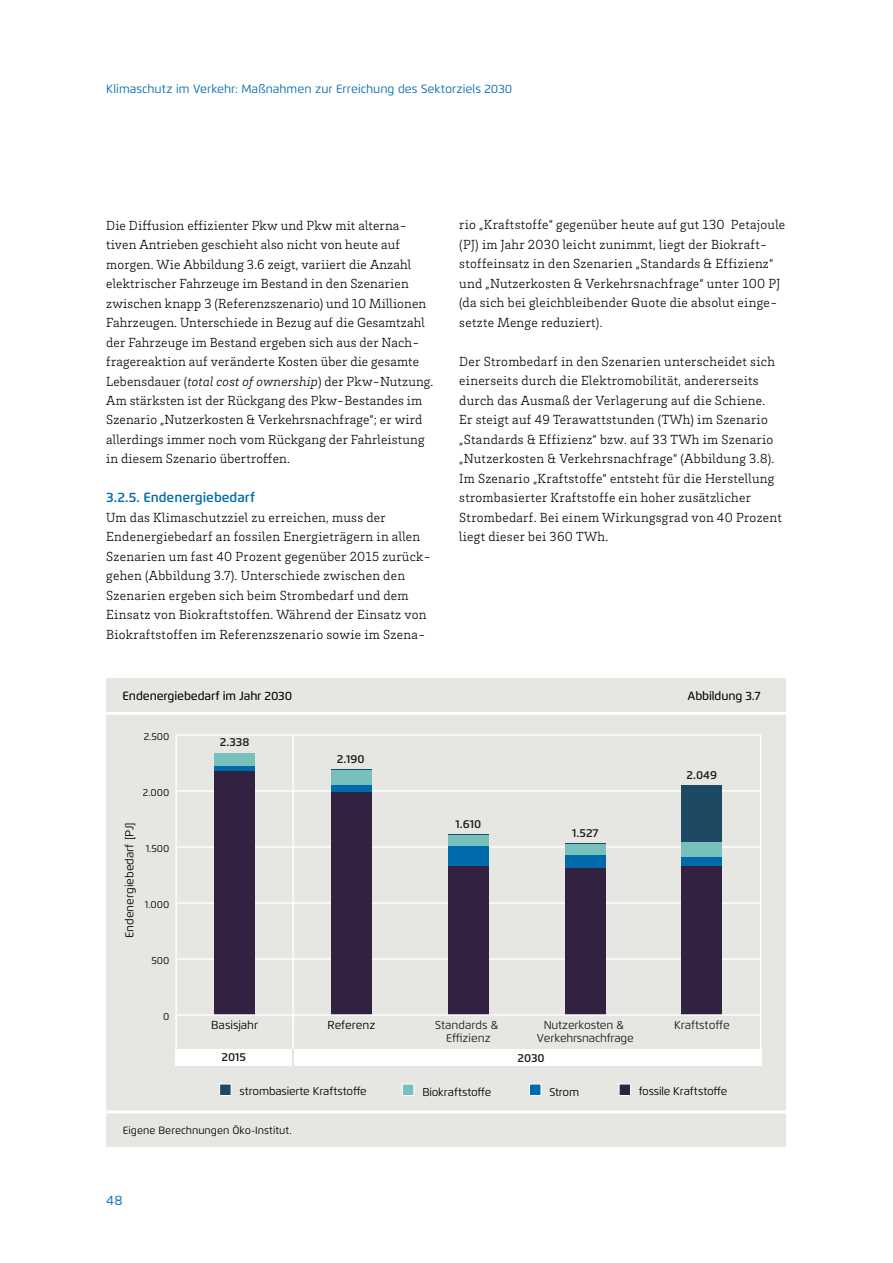
<style>
.page{position:relative;width:893px;height:1263px;background:#fff}
.page>*{position:absolute;margin:0;border:0;box-sizing:border-box;transform-origin:0 0}
.t1{font:300 13.5px/19.5px "Brix Slab";letter-spacing:.02em;color:#000}
.t2{font:600 13.5px "Flexo";color:#006bab}
.t3{font:13.5px "Flexo";color:#006bab}
.t4{font:12px "Flexo";color:#006bab}
.t5{font:500 12px "Flexo";letter-spacing:-.01em;color:#000}
.t6{font:11.55px/12.9px "Flexo";letter-spacing:-.015em;color:#1d1d1b;text-align:center}
.t7{font:11.55px "Flexo";color:#000}
.t8{font:600 11.55px "Flexo";color:#1d1d1b}
.t9{font:11.25px "Flexo";letter-spacing:-.015em;color:#000}
.t10{font:10.5px "Flexo";color:#000}
.t11{font:10.05px "Flexo";color:#000}
.s1{font-style:italic}
</style>
<div class="page">
<div style="left:107px;top:678px;width:679px;height:468px;background:#e6e7e2"></div>
<hr style="left:107px;top:1110px;width:679px;height:3px;background:#fff">
<hr style="left:106px;top:712px;width:680px;height:3px;background:#fff">
<svg style="left:175px;top:734px;width:587px;height:317px"></svg>
<hr style="left:292px;top:735px;width:2px;height:314px;background:#fff">
<hr style="left:175px;top:1015px;width:2px;height:37px;background:#fff">
<div style="left:294px;top:1049px;width:467px;height:16px;background:#fff"></div>
<div style="left:175px;top:1049px;width:117px;height:16px;background:#fff"></div>
<div style="left:529px;top:1084px;width:12px;height:12px;background:#006bab;border:1px solid #fff"></div>
<div style="left:402px;top:1084px;width:12px;height:12px;background:#77c0bb;border:1px solid #fff"></div>
<div style="left:219px;top:1084px;width:12px;height:12px;background:#1d4a62;border:1px solid #fff"></div>
<div style="left:619px;top:1084px;width:12px;height:12px;background:#322140;border:1px solid #fff"></div>
<p class="t4" style="left:106px;top:82px;width:407px">Klimaschutz im Verkehr: Maßnahmen zur Erreichung des Sektorziels 2030</p>
<p class="t1" style="left:106px;top:215px;width:329px">Die Diffusion effizienter Pkw und Pkw mit alterna&shy;tiven Antrieben geschieht also nicht von heute auf morgen. Wie Abbildung 3.6 zeigt, variiert die Anzahl elektrischer Fahrzeuge im Bestand in den Szenarien zwischen knapp 3 (Referenzszenario) und 10 Millionen Fahrzeugen. Unterschiede in Bezug auf die Gesamtzahl der Fahrzeuge im Bestand ergeben sich aus der Nach&shy;fragereaktion auf veränderte Kosten über die gesamte Lebensdauer (<span class="s1">total cost of ownership</span>) der Pkw-Nutzung.<br>Am stärksten ist der Rückgang des Pkw-Bestandes im Szenario „Nutzerkosten &amp; Verkehrsnachfrage“; er wird allerdings immer noch vom Rückgang der Fahrleistung in diesem Szenario übertroffen.</p>
<p class="t2" style="left:106px;top:489px;width:150px">3.2.5. Endenergiebedarf</p>
<p class="t1" style="left:106px;top:507px;width:326px">Um das Klimaschutzziel zu erreichen, muss der Endenergiebedarf an fossilen Energieträgern in allen Szenarien um fast 40 Prozent gegenüber 2015 zurück&shy;gehen (Abbildung 3.7). Unterschiede zwischen den Szenarien ergeben sich beim Strombedarf und dem Einsatz von Biokraftstoffen. Während der Einsatz von Biokraftstoffen im Referenzszenario sowie im Szena-</p>
<p class="t1" style="left:459px;top:215px;width:328px">rio „Kraftstoffe“ gegenüber heute auf gut 130 Petajoule (PJ) im Jahr 2030 leicht zunimmt, liegt der Biokraft&shy;stoffeinsatz in den Szenarien „Standards &amp; Effizienz“ und „Nutzerkosten &amp; Verkehrsnachfrage“ unter 100 PJ (da sich bei gleichbleibender Quote die absolut einge&shy;setzte Menge reduziert).</p>
<p class="t1" style="left:459px;top:351px;width:324px">Der Strombedarf in den Szenarien unterscheidet sich einerseits durch die Elektromobilität, andererseits durch das Ausmaß der Verlagerung auf die Schiene.<br>Er steigt auf 49 Terawattstunden (TWh) im Szenario „Standards &amp; Effizienz“ bzw. auf 33 TWh im Szenario „Nutzerkosten &amp; Verkehrsnachfrage“ (Abbildung 3.8).<br>Im Szenario „Kraftstoffe“ entsteht für die Herstellung strombasierter Kraftstoffe ein hoher zusätzlicher Strombedarf. Bei einem Wirkungsgrad von 40 Prozent liegt dieser bei 360 TWh.</p>
<p class="t5" style="left:123px;top:688px;width:171px">Endenergiebedarf im Jahr 2030</p>
<p class="t5" style="left:687px;top:688px;width:74px">Abbildung 3.7</p>
<p class="t11" style="left:144px;top:730px;width:27px">2.500</p>
<p class="t11" style="left:143px;top:786px;width:28px">2.000</p>
<p class="t7" style="left:123px;top:938px;width:117px;rotate:-90deg">Endenergiebedarf [PJ]</p>
<p class="t11" style="left:146px;top:842px;width:25px">1.500</p>
<p class="t11" style="left:145px;top:898px;width:26px">1.000</p>
<p class="t11" style="left:151px;top:954px;width:20px">500</p>
<p class="t11" style="left:163px;top:1010px;width:8px">0</p>
<p class="t8" style="left:220px;top:735px;width:31px">2.338</p>
<p class="t8" style="left:337px;top:751px;width:29px">2.190</p>
<p class="t8" style="left:456px;top:817px;width:27px">1.610</p>
<p class="t8" style="left:572px;top:826px;width:28px">1.527</p>
<p class="t8" style="left:687px;top:767px;width:32px">2.049</p>
<p class="t7" style="left:211px;top:1018px;width:48px">Basisjahr</p>
<p class="t7" style="left:327px;top:1018px;width:50px">Referenz</p>
<p class="t6" style="left:435px;top:1018px;width:65px">Standards &amp;<br>E-zienz</p>
<p class="t6" style="left:537px;top:1018px;width:98px">Nutzerkosten &amp;<br>Verkehrsnachfrage</p>
<p class="t6" style="left:674px;top:1018px;width:57px">Kraftsto e</p>
<p class="t8" style="left:222px;top:1050px;width:26px">2015</p>
<p class="t8" style="left:517px;top:1051px;width:29px">2030</p>
<p class="t9" style="left:240px;top:1085px;width:129px">strombasierte Kraftstoffe</p>
<p class="t9" style="left:422px;top:1085px;width:71px">Biokraftstoffe</p>
<p class="t9" style="left:549px;top:1085px;width:31px">Strom</p>
<p class="t9" style="left:639px;top:1084px;width:90px">fossile Kraftstoffe</p>
<p class="t10" style="left:123px;top:1124px;width:170px">Eigene Berechnungen Öko-Institut.</p>
<p class="t3" style="left:106px;top:1192px;width:18px">48</p>
</div>
